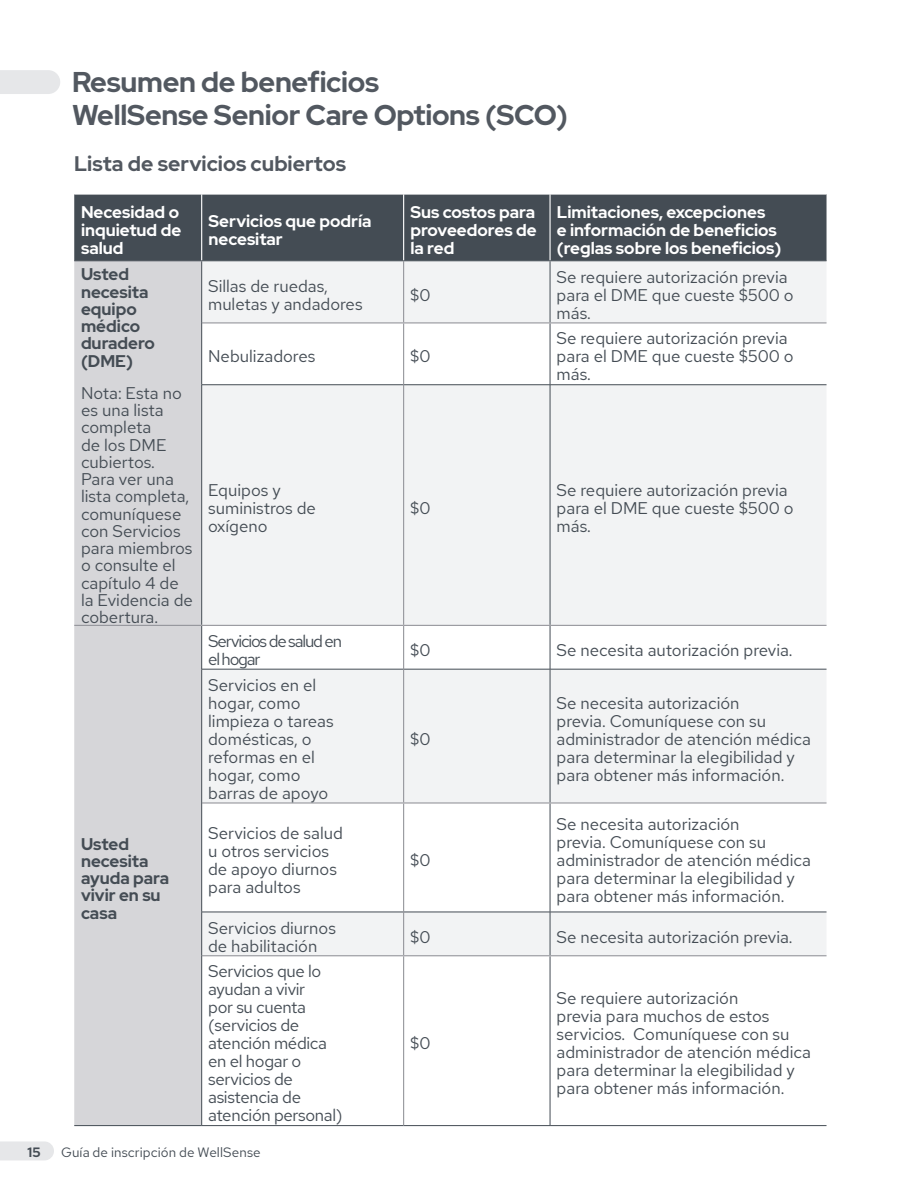
<style>
.page{position:relative;width:918px;height:1188px;background:#fff}
.page>*{position:absolute;margin:0;border:0;box-sizing:border-box;transform-origin:0 0}
.t1{font:700 28.5px/33px "Red Hat Display";letter-spacing:-.01em;color:#525860}
.Green_Bullet_Points{font:700 21px "Red Hat Display";color:#525860}
.Body_A{font:16.8px/18px "Red Hat Text";color:#444c54}
.Table_text{font:700 16.8px/18px "Red Hat Display";color:#fff}
.Body_A-2{font:16.8px/18px "Red Hat Text";letter-spacing:-.02em;color:#444c54}
.t2{font:700 16.8px/17.2px "Red Hat Display";color:#444c54}
.Body_A-3{font:16.8px/18px "Red Hat Text";letter-spacing:-.07em;color:#444c54}
.t3{font:13.5px "Red Hat Text";letter-spacing:.01em;color:#444c54}
.t4{font:700 13.5px "Red Hat Display";color:#444c54}
</style>
<div class="page">
<svg style="left:0;top:70px;width:60px;height:24px"></svg>
<svg style="left:0;top:1141px;width:54px;height:19px"></svg>
<div style="left:74px;top:195px;width:753px;height:65px;background:#444c54"></div>
<div style="left:74px;top:261px;width:127px;height:864px;background:#d6d6d9"></div>
<svg style="left:202px;top:261px;width:625px;height:694px;fill:#f2f3f4"></svg>
<hr style="left:201px;top:261px;width:1px;height:62px;background:#444c54">
<hr style="left:550px;top:261px;width:1px;height:61px;background:#444c54">
<hr style="left:201px;top:323px;width:1px;height:62px;background:#444c54">
<hr style="left:550px;top:323px;width:1px;height:62px;background:#444c54">
<hr style="left:202px;top:384px;width:202px;height:1px;background:#444c54">
<hr style="left:201px;top:385px;width:1px;height:240px;background:#444c54">
<hr style="left:404px;top:384px;width:146px;height:1px;background:#444c54">
<hr style="left:550px;top:384px;width:277px;height:1px;background:#444c54">
<hr style="left:550px;top:385px;width:1px;height:240px;background:#444c54">
<hr style="left:201px;top:626px;width:1px;height:43px;background:#444c54">
<hr style="left:550px;top:626px;width:1px;height:43px;background:#444c54">
<hr style="left:202px;top:669px;width:202px;height:1px;background:#444c54">
<hr style="left:201px;top:669px;width:1px;height:134px;background:#444c54">
<hr style="left:404px;top:669px;width:146px;height:1px;background:#444c54">
<hr style="left:550px;top:669px;width:277px;height:1px;background:#444c54">
<hr style="left:550px;top:669px;width:1px;height:133px;background:#444c54">
<hr style="left:201px;top:803px;width:1px;height:109px;background:#444c54">
<hr style="left:550px;top:804px;width:1px;height:108px;background:#444c54">
<hr style="left:202px;top:912px;width:202px;height:1px;background:#444c54">
<hr style="left:201px;top:912px;width:1px;height:44px;background:#444c54">
<hr style="left:404px;top:912px;width:146px;height:1px;background:#444c54">
<hr style="left:550px;top:912px;width:277px;height:1px;background:#444c54">
<hr style="left:550px;top:912px;width:1px;height:43px;background:#444c54">
<hr style="left:201px;top:956px;width:1px;height:169px;background:#444c54">
<hr style="left:550px;top:956px;width:1px;height:169px;background:#444c54">
<hr style="left:202px;top:1125px;width:202px;height:1px;background:#444c54">
<hr style="left:404px;top:1125px;width:146px;height:1px;background:#444c54">
<hr style="left:550px;top:1125px;width:277px;height:1px;background:#444c54">
<hr style="left:403px;top:261px;width:1px;height:61px;background:#909197">
<hr style="left:202px;top:322px;width:202px;height:1px;background:#909197">
<hr style="left:404px;top:322px;width:146px;height:1px;background:#909197">
<hr style="left:403px;top:323px;width:1px;height:62px;background:#909197">
<hr style="left:550px;top:322px;width:277px;height:1px;background:#909197">
<hr style="left:403px;top:385px;width:1px;height:240px;background:#909197">
<hr style="left:202px;top:625px;width:202px;height:1px;background:#909197">
<hr style="left:404px;top:625px;width:146px;height:1px;background:#909197">
<hr style="left:403px;top:626px;width:1px;height:43px;background:#909197">
<hr style="left:550px;top:625px;width:277px;height:1px;background:#909197">
<hr style="left:403px;top:669px;width:1px;height:133px;background:#909197">
<hr style="left:202px;top:802px;width:202px;height:2px;background:#909197">
<hr style="left:404px;top:802px;width:146px;height:2px;background:#909197">
<hr style="left:403px;top:804px;width:1px;height:108px;background:#909197">
<hr style="left:550px;top:802px;width:277px;height:2px;background:#909197">
<hr style="left:403px;top:912px;width:1px;height:43px;background:#909197">
<hr style="left:202px;top:955px;width:202px;height:1px;background:#909197">
<hr style="left:404px;top:955px;width:146px;height:1px;background:#909197">
<hr style="left:403px;top:956px;width:1px;height:169px;background:#909197">
<hr style="left:550px;top:955px;width:277px;height:1px;background:#909197">
<hr style="left:74px;top:625px;width:128px;height:1px;background:#909197">
<hr style="left:74px;top:1125px;width:128px;height:1px;background:#444c54">
<hr style="left:74px;top:260px;width:128px;height:1px;background:#444c54">
<hr style="left:202px;top:260px;width:202px;height:1px;background:#444c54">
<hr style="left:404px;top:260px;width:146px;height:1px;background:#444c54">
<hr style="left:550px;top:260px;width:277px;height:1px;background:#444c54">
<hr style="left:201px;top:194px;width:1px;height:66px;background:#fff">
<hr style="left:403px;top:194px;width:1px;height:66px;background:#fff">
<hr style="left:549px;top:194px;width:2px;height:66px;background:#fff">
<h1 class="t1" style="left:72px;top:65px;width:498px">Resumen de beneficios<br>WellSense Senior Care Options (SCO)</h1>
<p class="Green_Bullet_Points" style="left:74px;top:150px;width:273px">Lista de servicios cubiertos</p>
<p class="Table_text" style="left:81px;top:203px;width:102px">Necesidad o inquietud de salud</p>
<p class="Table_text" style="left:208px;top:212px;width:165px">Servicios que podría necesitar</p>
<p class="Table_text" style="left:410px;top:203px;width:128px;text-align:justify">Sus costos para proveedores de la red</p>
<p class="Table_text" style="left:557px;top:203px;width:226px">Limitaciones, excepciones<br>e información de beneficios (reglas sobre los beneficios)</p>
<p class="t2" style="left:81px;top:266px;width:76px">Usted necesita equipo médico duradero (DME)</p>
<p class="Body_A" style="left:81px;top:384px;width:113px;line-height:17.2px">Nota: Esta no es una lista completa<br>de los DME cubiertos.<br>Para ver una lista completa, comuníquese con Servicios para miembros o consulte el capítulo 4 de la Evidencia de cobertura.</p>
<p class="Body_A" style="left:557px;top:267px;width:239px">Se requiere autorización previa para el DME que cueste $500 o más.</p>
<p class="Body_A" style="left:208px;top:276px;width:156px">Sillas de ruedas, muletas y andadores</p>
<p class="Body_A" style="left:410px;top:285px;width:22px">$0</p>
<p class="Body_A" style="left:557px;top:329px;width:239px">Se requiere autorización previa para el DME que cueste $500 o más.</p>
<p class="Body_A" style="left:208px;top:347px;width:109px">Nebulizadores</p>
<p class="Body_A" style="left:410px;top:347px;width:22px">$0</p>
<p class="Body_A" style="left:208px;top:481px;width:109px">Equipos y suministros de oxígeno</p>
<p class="Body_A" style="left:557px;top:481px;width:239px">Se requiere autorización previa para el DME que cueste $500 o más.</p>
<p class="Body_A" style="left:410px;top:499px;width:22px">$0</p>
<p class="t2" style="left:81px;top:835px;width:90px">Usted necesita ayuda para vivir en su casa</p>
<p class="Body_A-3" style="left:208px;top:632px;width:135px">Servicios de salud en el hogar</p>
<p class="Body_A" style="left:410px;top:641px;width:22px">$0</p>
<p class="Body_A" style="left:557px;top:641px;width:238px">Se necesita autorización previa.</p>
<p class="Body_A" style="left:208px;top:676px;width:127px">Servicios en el hogar, como limpieza o tareas domésticas, o reformas en el hogar, como barras de apoyo</p>
<p class="Body_A" style="left:557px;top:694px;width:256px">Se necesita autorización<br>previa. Comuníquese con su administrador de atención médica para determinar la elegibilidad y para obtener más información.</p>
<p class="Body_A" style="left:410px;top:730px;width:22px">$0</p>
<p class="Body_A" style="left:208px;top:824px;width:136px">Servicios de salud u otros servicios de apoyo diurnos para adultos</p>
<p class="Body_A" style="left:410px;top:851px;width:22px">$0</p>
<p class="Body_A" style="left:557px;top:815px;width:256px">Se necesita autorización<br>previa. Comuníquese con su administrador de atención médica para determinar la elegibilidad y para obtener más información.</p>
<p class="Body_A" style="left:208px;top:918px;width:129px">Servicios diurnos de habilitación</p>
<p class="Body_A" style="left:410px;top:927px;width:22px">$0</p>
<p class="Body_A" style="left:557px;top:927px;width:238px">Se necesita autorización previa.</p>
<p class="Body_A-2" style="left:208px;top:962px;width:136px">Servicios que lo ayudan a vivir<br>por su cuenta (servicios de atención médica en el hogar o servicios de asistencia de atención personal)</p>
<p class="Body_A" style="left:557px;top:989px;width:256px">Se requiere autorización<br>previa para muchos de estos servicios. Comuníquese con su administrador de atención médica para determinar la elegibilidad y para obtener más información.</p>
<p class="Body_A" style="left:410px;top:1034px;width:22px">$0</p>
<p class="t4" style="left:27px;top:1143px;width:15px">15</p>
<p class="t3" style="left:61px;top:1143px;width:201px">Guía de inscripción de WellSense</p>
</div>
